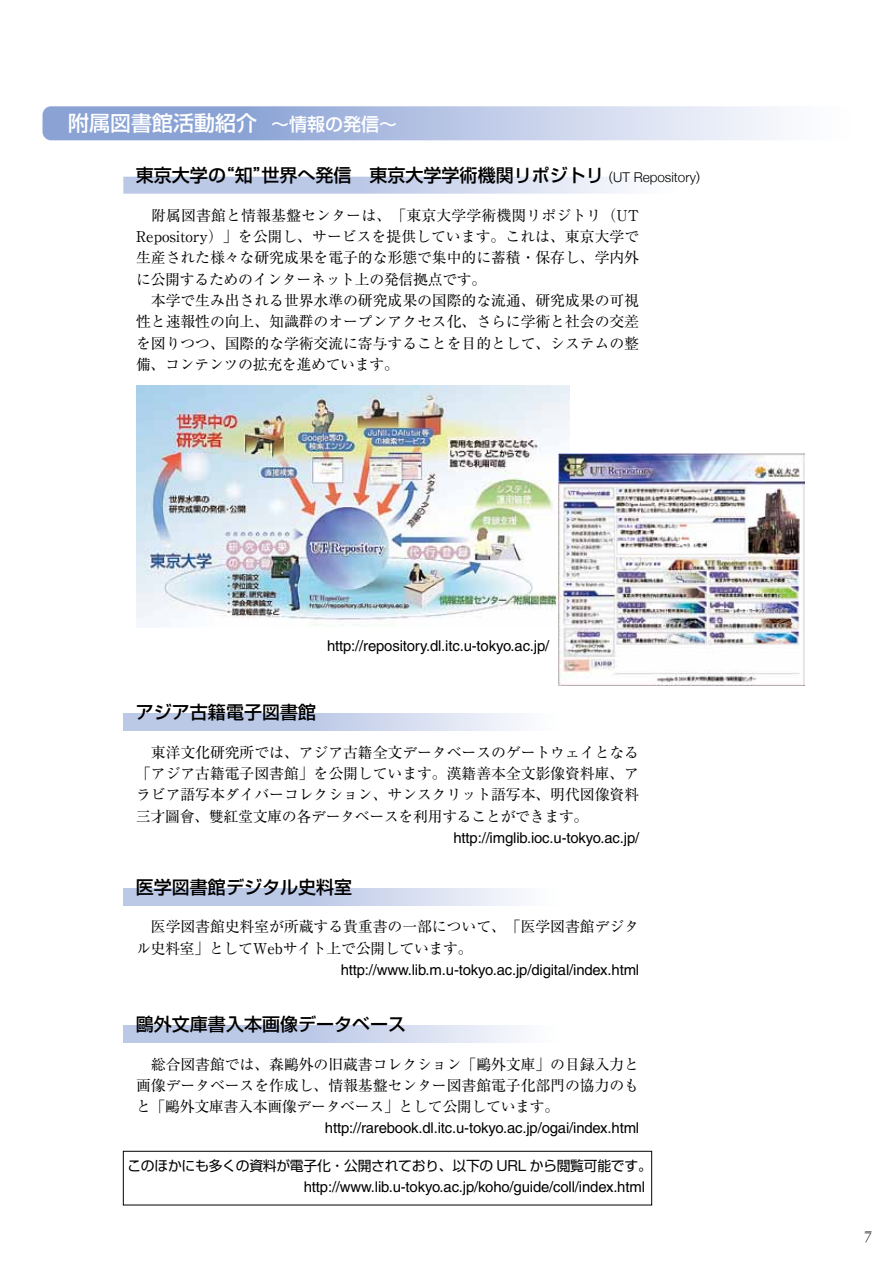
<style>
.page{position:relative;width:893px;height:1263px;background:#fff}
.page>*{position:absolute;margin:0;border:0;box-sizing:border-box;transform-origin:0 0}
.t1{font:500 21px "Shin Go Pro";color:#fff}
.t2{font:500 18px "Shin Go Pro";color:#000}
.t3{font:18px "Delphian";color:#000}
.t4{font:14.85px/21.3px "Ryumin Pro";letter-spacing:-.005em;color:#000}
.t5{font:14.85px "Helvetica";letter-spacing:-.01em;color:#000}
.t6{font:13.8px "Shin Go Pro";letter-spacing:-.02em;color:#000}
.s1{font-size:18px}
.s2{font-weight:300;font-size:13.5px}
.s3{font-family:"Helvetica Neue";font-weight:300;font-size:13.5px}
</style>
<div class="page">
<svg style="left:43px;top:106px;width:737px;height:34px;background:#b4c3e3"></svg>
<img style="left:136px;top:385px;width:434px;height:243px">
<img style="left:558px;top:454px;width:247px;height:231px">
<div style="left:123px;top:1151px;width:529px;height:54px;border:1px solid #000"></div>
<svg style="left:123px;top:177px;width:508px;height:17px;background:#cbd5ec"></svg>
<svg style="left:123px;top:713px;width:399px;height:17px;background:#cad4eb"></svg>
<svg style="left:123px;top:888px;width:399px;height:17px;background:#cad4eb"></svg>
<svg style="left:123px;top:1025px;width:399px;height:17px;background:#cad4eb"></svg>
<h1 class="t1" style="left:68px;top:106px;width:330px">附属図書館活動紹介 <span class="s1">～情報の発信～</span></h1>
<p class="t2" style="left:136px;top:161px;width:566px">東京大学の“知”世界へ発信　東京大学学術機関リポジトリ <span class="s2">(</span><span class="s3">UT Repository</span><span class="s2">)</span></p>
<p class="t4" style="left:136px;top:204px;width:505px">　附属図書館と情報基盤センターは、「東京大学学術機関リポジトリ（UT Repository）」を公開し、サービスを提供しています。これは、東京大学で生産された様々な研究成果を電子的な形態で集中的に蓄積・保存し、学内外に公開するためのインターネット上の発信拠点です。<br>　本学で生み出される世界水準の研究成果の国際的な流通、研究成果の可視性と速報性の向上、知識群のオープンアクセス化、さらに学術と社会の交差を図りつつ、国際的な学術交流に寄与することを目的として、システムの整備、コンテンツの拡充を進めています。</p>
<p class="t5" style="left:327px;top:637px;width:224px">http://repository.dl.itc.u-tokyo.ac.jp/</p>
<p class="t2" style="left:136px;top:697px;width:182px">アジア古籍電子図書館</p>
<p class="t4" style="left:136px;top:740px;width:505px;text-align:justify">　東洋文化研究所では、アジア古籍全文データベースのゲートウェイとなる「アジア古籍電子図書館」を公開しています。漢籍善本全文影像資料庫、アラビア語写本ダイバーコレクション、サンスクリット語写本、明代図像資料三才圖會、雙紅堂文庫の各データベースを利用することができます。</p>
<p class="t5" style="left:453px;top:829px;width:187px">http://imglib.ioc.u-tokyo.ac.jp/</p>
<p class="t2" style="left:136px;top:872px;width:218px">医学図書館デジタル史料室</p>
<p class="t4" style="left:136px;top:915px;width:505px">　医学図書館史料室が所蔵する貴重書の一部について、「医学図書館デジタル史料室」としてWebサイト上で公開しています。</p>
<p class="t5" style="left:341px;top:961px;width:300px">http://www.lib.m.u-tokyo.ac.jp/digital/index.html</p>
<p class="t2" style="left:136px;top:1009px;width:272px">鷗外文庫書入本画像データベース</p>
<p class="t4" style="left:136px;top:1052px;width:505px;text-align:justify">　総合図書館では、森鷗外の旧蔵書コレクション「鷗外文庫」の目録入力と画像データベースを作成し、情報基盤センター図書館電子化部門の協力のもと「鷗外文庫書入本画像データベース」として公開しています。</p>
<p class="t5" style="left:325px;top:1119px;width:316px">http://rarebook.dl.itc.u-tokyo.ac.jp/ogai/index.html</p>
<p class="t6" style="left:127px;top:1154px;width:526px">このほかにも多くの資料が電子化・公開されており、以下の URL から閲覧可能です。</p>
<p class="t5" style="left:304px;top:1178px;width:343px">http://www.lib.u-tokyo.ac.jp/koho/guide/coll/index.html</p>
<p class="t3" style="left:864px;top:1226px;width:10px">7</p>
</div>
